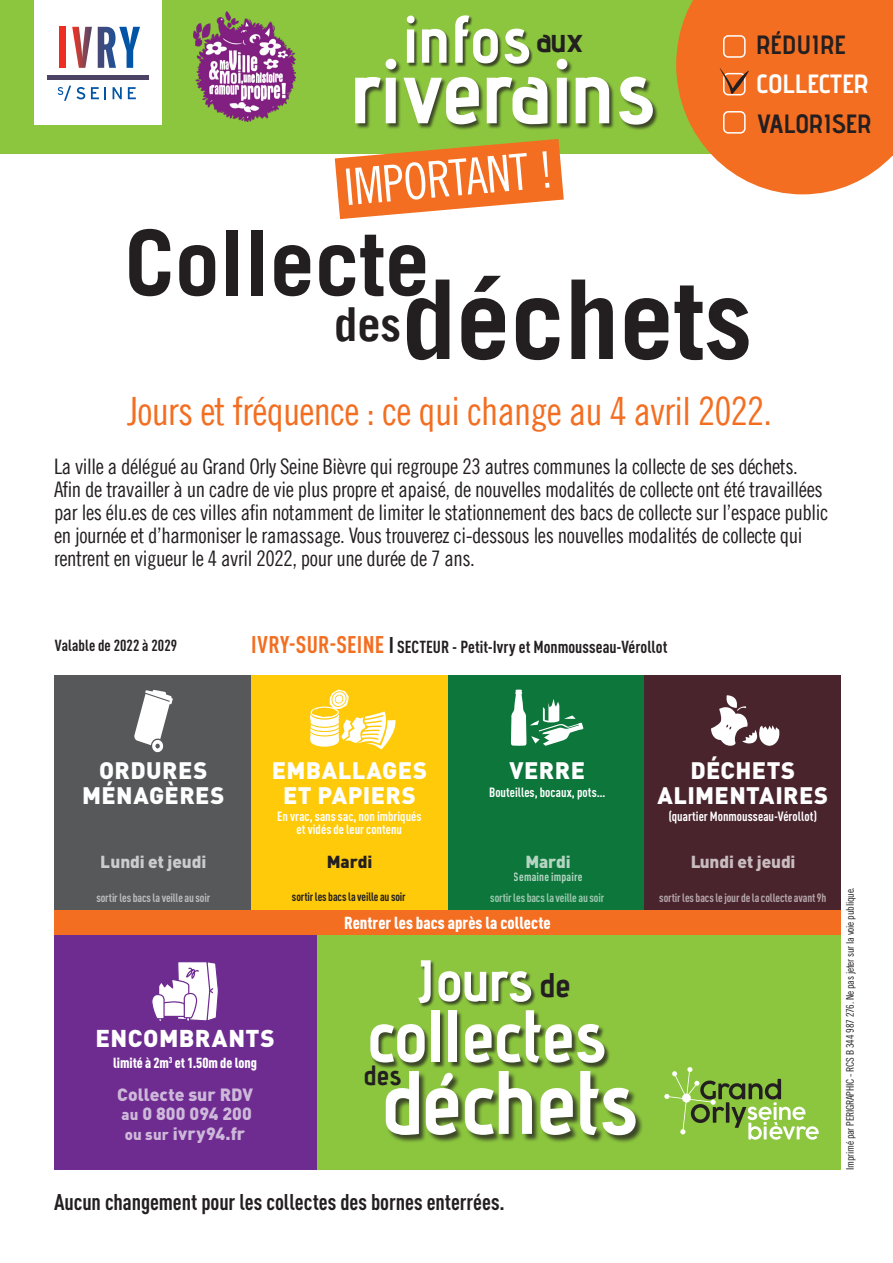
<style>
.page{position:relative;width:893px;height:1263px;background:#fff}
.page>*{position:absolute;margin:0;border:0;box-sizing:border-box;transform-origin:0 0}
.t1{font:700 110.1px "Trade Gothic LT";color:#231f20}
.t2{font:700 90.9px "Advent Pro";letter-spacing:-.015em;color:#fff}
.t3{font:700 90.9px "Trade Gothic LT";color:#231f20}
.t4{font:700 89.85px "Advent Pro";letter-spacing:-.01em;color:#fff}
.t5{font:700 73.5px "Advent Pro";color:#fff}
.t6{font:700 66.45px "Advent Pro";letter-spacing:-.025em;color:#fff}
.t7{font:700 58.2px "Advent Pro";color:#fff}
.t8{font:50.4px "Trade Gothic LT Cond Eighteen";color:#fff;scale:.95 1}
.t9{font:700 46.95px "Trade Gothic LT";color:#231f20}
.t10{font:39.15px "Trade Gothic LT Cond Eighteen";letter-spacing:-.02em;color:#f36e21}
.t11{font:700 34.2px "Advent Pro";color:#231f20}
.t12{font:700 34.05px "Advent Pro";color:#231f20}
.t13{font:700 27.9px "Advent Pro";color:#231f20}
.t14{font:700 26.4px "Advent Pro";letter-spacing:-.02em;color:#231f20}
.t15{font:700 26.4px "Advent Pro";color:#fff;scale:1.06 1}
.t16{font:900 24px "DIN Pro";letter-spacing:.015em;color:#fff}
.t17{font:900 23.55px "DIN Pro";letter-spacing:.015em;color:#fff}
.texte_courant{font:700 condensed 22.5px "DIN Pro";color:#231f20}
.t18{font:21.45px/23px "Trade Gothic LT Cond Eighteen";letter-spacing:-.02em;color:#231f20}
.t19{font:900 17.55px/19.5px "DIN Pro";letter-spacing:.005em;color:#fff;text-align:justify}
.texte_courant-2{font:700 condensed 17.25px "DIN Pro";color:#231f20}
.t20{font:900 17.25px "DIN Pro";letter-spacing:-.01em;color:#fff}
.t21{font:900 condensed 17.25px "DIN Pro";letter-spacing:.005em;color:#fff}
.t22{font:900 17.25px "DIN Pro";letter-spacing:-.005em;color:#231f20}
.texte_courant-3{font:700 condensed 15.9px "DIN Pro";letter-spacing:.005em;color:#231f20}
.t23{font:900 condensed 14.4px "DIN Pro";color:#fff}
.t24{font:700 condensed 13.2px "DIN Pro";color:#fff}
.t25{font:700 condensed 12px "DIN Pro";letter-spacing:-.01em;color:#fff}
.texte_courant-4{font:700 condensed 12px "DIN Pro";letter-spacing:-.01em;color:#231f20}
.t26{font:700 condensed 11.85px "DIN Pro";letter-spacing:.015em;color:#fff}
.t27{font:10.5px "Trade Gothic LT Cond Eighteen";letter-spacing:-.02em;color:#231f20}
.s1{font-size:23.85px;color:#f36e21}
.s2{font-size:22.5px}
.s3{font-size:15px}
</style>
<div class="page">
<div style="left:0;top:0;width:893px;height:154px;background:#8bc63e"></div>
<div style="left:407px;top:16px;width:126px;height:52px;background:#231f20;opacity:.75"></div>
<div style="left:356px;top:59px;width:303px;height:72px;background:#231f20;opacity:.75"></div>
<svg style="left:676px;top:0;width:217px;height:194px;background:#f07d36"></svg>
<svg style="left:334px;top:103px;width:293px;height:117px"></svg>
<div style="left:34px;top:0;width:127px;height:124px;background:#fff"></div>
<svg style="left:58px;top:86px;width:13px;height:15px"></svg>
<svg style="left:77px;top:87px;width:8px;height:12px"></svg>
<svg style="left:91px;top:87px;width:8px;height:12px"></svg>
<svg style="left:105px;top:87px;width:1px;height:12px"></svg>
<svg style="left:113px;top:87px;width:9px;height:12px"></svg>
<svg style="left:128px;top:87px;width:8px;height:12px"></svg>
<div style="left:60px;top:27px;width:6px;height:41px;background:#ee2e22"></div>
<svg style="left:72px;top:27px;width:20px;height:41px"></svg>
<svg style="left:98px;top:27px;width:42px;height:41px"></svg>
<div style="left:47px;top:75px;width:101px;height:5px;background:#4d4365"></div>
<img style="left:193px;top:11px;width:103px;height:111px">
<div style="left:54px;top:655px;width:197px;height:255px;background:#57585a"></div>
<div style="left:448px;top:651px;width:196px;height:259px;background:#0d763b"></div>
<div style="left:251px;top:655px;width:197px;height:255px;background:#feca0a"></div>
<div style="left:644px;top:651px;width:197px;height:259px;background:#49242d"></div>
<div style="left:54px;top:925px;width:787px;height:244px;background:#8bc63e"></div>
<div style="left:54px;top:925px;width:262px;height:244px;background:#6e2c91"></div>
<div style="left:54px;top:910px;width:787px;height:24px;background:#f36e21"></div>
<div style="left:47px;top:615px;width:794px;height:60px;background:#fff"></div>
<svg style="left:310px;top:689px;width:86px;height:61px"></svg>
<svg style="left:511px;top:689px;width:72px;height:57px"></svg>
<svg style="left:134px;top:690px;width:39px;height:63px"></svg>
<div style="left:386px;top:1071px;width:258px;height:72px;background:#231f20;opacity:.75"></div>
<div style="left:371px;top:1011px;width:240px;height:59px;background:#231f20;opacity:.75"></div>
<div style="left:419px;top:961px;width:117px;height:47px;background:#231f20;opacity:.75"></div>
<svg style="left:664px;top:1067px;width:154px;height:73px"></svg>
<svg style="left:152px;top:962px;width:66px;height:59px"></svg>
<svg style="left:711px;top:695px;width:69px;height:51px"></svg>
<p class="t6" style="left:402px;top:-1px;width:131px">infos</p>
<p class="t12" style="left:536px;top:19px;width:49px">aux</p>
<p class="t14" style="left:756px;top:28px;width:92px">RÉDUIRE</p>
<p class="t15" style="left:756px;top:68px;width:108px">COLLECTER</p>
<p class="t14" style="left:756px;top:108px;width:117px">VALORISER</p>
<p class="t8" style="left:341px;top:158px;width:223px;rotate:-5deg">IMPORTANT !</p>
<p class="t3" style="left:125px;top:207px;width:306px">Collecte</p>
<p class="t9" style="left:334px;top:295px;width:69px">des</p>
<p class="t2" style="left:350px;top:36px;width:307px">riverains</p>
<p class="t1" style="left:401px;top:252px;width:352px">déchets</p>
<p class="t10" style="left:128px;top:387px;width:646px">Jours et fréquence : ce qui change au 4 avril 2022.</p>
<p class="t18" style="left:54px;top:455px;width:776px">La ville a délégué au Grand Orly Seine Bièvre qui regroupe 23 autres communes la collecte de ses déchets.<br>Afin de travailler à un cadre de vie plus propre et apaisé, de nouvelles modalités de collecte ont été travaillées par les élu.es de ces villes afin notamment de limiter le stationnement des bacs de collecte sur l’espace public en journée et d’harmoniser le ramassage. Vous trouverez ci-dessous les nouvelles modalités de collecte qui rentrent en vigueur le 4 avril 2022, pour une durée de 7 ans.</p>
<p class="texte_courant-3" style="left:55px;top:634px;width:124px">Valable de 2022 à 2029</p>
<p class="texte_courant-2" style="left:251px;top:634px;width:418px"><span class="s1">IVRY-SUR-SEINE</span> <span class="s2">I</span> SECTEUR - Petit-Ivry et Monmousseau-Vérollot</p>
<p class="t17" style="left:99px;top:750px;width:110px">ORDURES</p>
<p class="t17" style="left:82px;top:775px;width:144px">MÉNAGÈRES</p>
<p class="t17" style="left:272px;top:750px;width:157px">EMBALLAGES</p>
<p class="t17" style="left:283px;top:775px;width:134px">ET PAPIERS</p>
<p class="t24" style="left:277px;top:807px;width:146px">En vrac, sans sac, non imbriqués</p>
<p class="t24" style="left:297px;top:820px;width:107px">et vidés de leur contenu</p>
<p class="t17" style="left:509px;top:750px;width:77px">VERRE</p>
<p class="t24" style="left:489px;top:782px;width:118px">Bouteilles, bocaux, pots…</p>
<p class="t17" style="left:690px;top:750px;width:106px">DÉCHETS</p>
<p class="t17" style="left:657px;top:775px;width:172px">ALIMENTAIRES</p>
<p class="t24" style="left:669px;top:806px;width:150px">(quartier Monmousseau-Vérollot)</p>
<p class="t20" style="left:101px;top:847px;width:107px">Lundi et jeudi</p>
<p class="t20" style="left:690px;top:847px;width:107px">Lundi et jeudi</p>
<p class="t22" style="left:327px;top:847px;width:47px">Mardi</p>
<p class="t20" style="left:525px;top:847px;width:47px">Mardi</p>
<p class="t26" style="left:514px;top:868px;width:70px">Semaine impaire</p>
<p class="t25" style="left:96px;top:888px;width:115px">sortir les bacs la veille au soir</p>
<p class="texte_courant-4" style="left:292px;top:888px;width:115px">sortir les bacs la veille au soir</p>
<p class="t25" style="left:490px;top:888px;width:115px">sortir les bacs la veille au soir</p>
<p class="t25" style="left:659px;top:888px;width:169px">sortir les bacs le jour de la collecte avant 9h</p>
<p class="t21" style="left:344px;top:909px;width:208px">Rentrer les bacs après la collecte</p>
<p class="t16" style="left:96px;top:1018px;width:181px">ENCOMBRANTS</p>
<p class="t23" style="left:113px;top:1051px;width:145px">limité à 2m<sup>3</sup> et 1.50m de long</p>
<p class="t19" style="left:117px;top:1082px;width:138px">Collecte sur RDV <span class="s3">au</span> 0 800 094 200 <span class="s3">ou sur</span> ivry94.fr</p>
<p class="t7" style="left:419px;top:945px;width:115px">Jours</p>
<p class="t11" style="left:539px;top:964px;width:34px">de</p>
<p class="t5" style="left:368px;top:991px;width:240px">collectes</p>
<p class="t13" style="left:363px;top:1058px;width:40px">des</p>
<p class="t4" style="left:379px;top:1047px;width:261px">déchets</p>
<p class="texte_courant" style="left:54px;top:1185px;width:452px">Aucun changement pour les collectes des bornes enterrées.</p>
<p class="t27" style="left:844px;top:1170px;width:284px;rotate:-90deg">Imprimé par PERIGRAPHIC - RCS B 344 987 276. Ne pas jeter sur la voie publique.</p>
</div>
